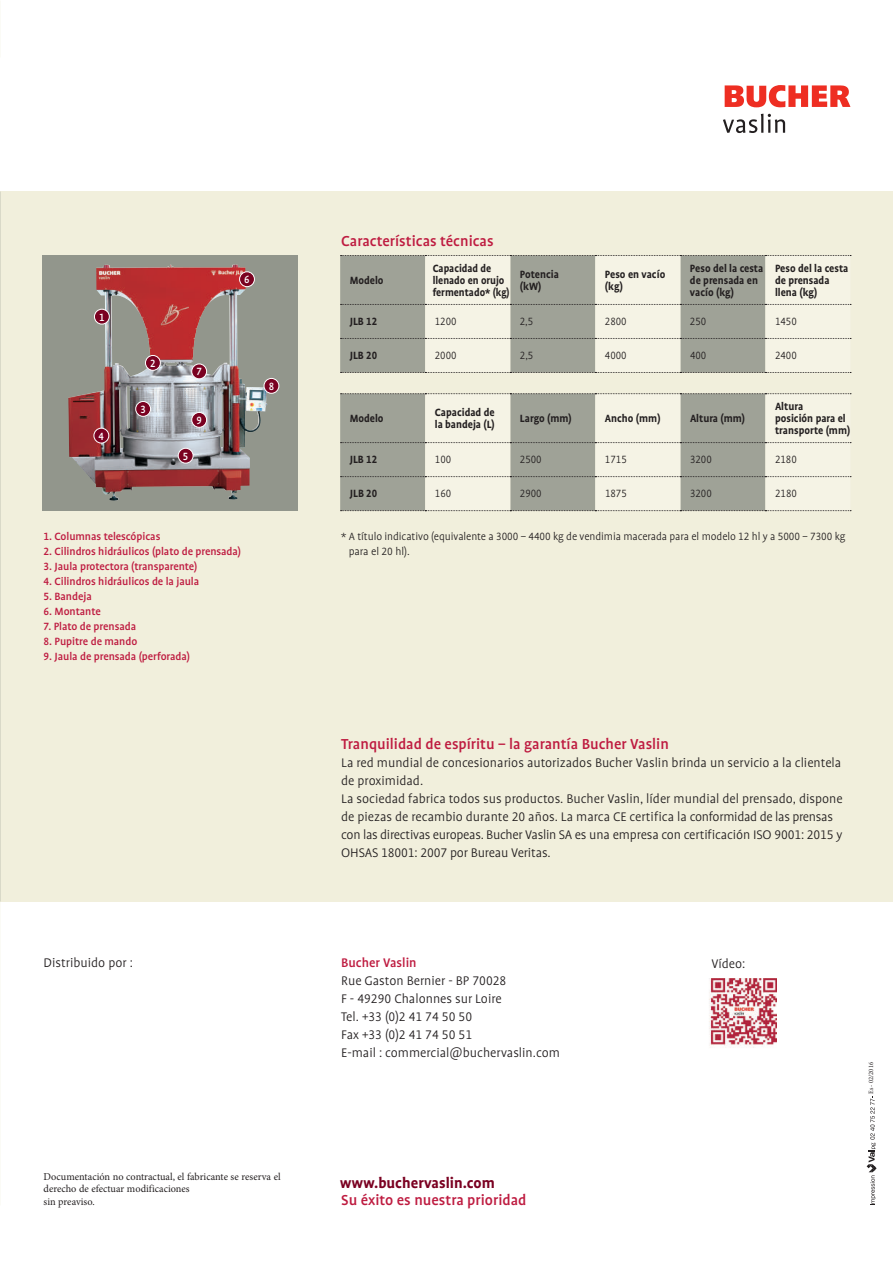
<style>
.page{position:relative;width:893px;height:1263px;background:#fff}
.page>*{position:absolute;margin:0;border:0;box-sizing:border-box;transform-origin:0 0}
.t1{font:500 16.5px "Bucher Profile";color:#be1b40}
.t2{font:700 16.5px "Bucher Profile";color:#7a0121}
.t3{font:300 14.25px/18px "Bucher Profile";color:#231f20}
.t4{font:500 14.25px "Bucher Profile";color:#be1b40}
.t5{font:700 12px/12px "Bucher Profile";color:#231f20;scale:.95 1}
.t6{font:500 12px "Bucher Profile";letter-spacing:-.005em;color:#be1b40}
.t7{font:300 12px/15px "Bucher Profile";letter-spacing:-.005em;color:#231f20}
.t8{font:300 12px "Bucher Profile";letter-spacing:-.005em;color:#231f20;scale:.95 1}
.t9{font:700 12px/12px "Bucher Profile";color:#231f20;scale:.93 1}
.t10{font:500 12px "Bucher Profile";color:#fff;scale:.95 1}
.t11{font:10.5px/12.6px "Minion Pro";color:#231f20}
.t12{font:6.75px "Minion Pro";color:#231f20;scale:.95 1}
</style>
<div class="page">
<div style="left:0;top:191px;width:893px;height:710px;background:#f1efdc"></div>
<svg style="left:725px;top:85px;width:125px;height:22px"></svg>
<svg style="left:723px;top:114px;width:62px;height:19px"></svg>
<div style="left:43px;top:255px;width:255px;height:255px;background:#92968c"></div>
<img style="left:68px;top:264px;width:182px;height:237px">
<div style="left:340px;top:255px;width:85px;height:117px;background:#9fa297"></div>
<svg style="left:425px;top:256px;width:342px;height:116px"></svg>
<svg style="left:341px;top:255px;width:510px;height:1px"></svg>
<svg style="left:341px;top:304px;width:510px;height:1px"></svg>
<svg style="left:341px;top:338px;width:510px;height:1px"></svg>
<svg style="left:341px;top:372px;width:510px;height:1px"></svg>
<div style="left:94px;top:309px;width:15px;height:15px;background:#7a0121;border-radius:50%"></div>
<div style="left:94px;top:309px;width:16px;height:15px;border:1px solid #fff;border-radius:50%"></div>
<div style="left:240px;top:272px;width:14px;height:15px;background:#7a0121;border-radius:50%"></div>
<div style="left:239px;top:271px;width:16px;height:16px;border:1px solid #fff;border-radius:50%"></div>
<div style="left:264px;top:378px;width:15px;height:15px;background:#7a0121;border-radius:50%"></div>
<div style="left:264px;top:378px;width:15px;height:16px;border:1px solid #fff;border-radius:50%"></div>
<div style="left:145px;top:355px;width:15px;height:15px;background:#7a0121;border-radius:50%"></div>
<div style="left:145px;top:355px;width:16px;height:16px;border:1px solid #fff;border-radius:50%"></div>
<div style="left:192px;top:364px;width:15px;height:15px;background:#7a0121;border-radius:50%"></div>
<div style="left:191px;top:364px;width:16px;height:15px;border:1px solid #fff;border-radius:50%"></div>
<div style="left:192px;top:412px;width:15px;height:15px;background:#7a0121;border-radius:50%"></div>
<div style="left:191px;top:412px;width:16px;height:16px;border:1px solid #fff;border-radius:50%"></div>
<div style="left:136px;top:401px;width:15px;height:15px;background:#7a0121;border-radius:50%"></div>
<div style="left:135px;top:401px;width:16px;height:16px;border:1px solid #fff;border-radius:50%"></div>
<div style="left:178px;top:448px;width:15px;height:15px;background:#7a0121;border-radius:50%"></div>
<div style="left:178px;top:448px;width:15px;height:15px;border:1px solid #fff;border-radius:50%"></div>
<div style="left:94px;top:428px;width:15px;height:15px;background:#7a0121;border-radius:50%"></div>
<div style="left:94px;top:428px;width:15px;height:15px;border:1px solid #fff;border-radius:50%"></div>
<div style="left:340px;top:394px;width:85px;height:117px;background:#9fa297"></div>
<svg style="left:425px;top:394px;width:424px;height:116px;fill:#f5f3e5"></svg>
<svg style="left:341px;top:393px;width:510px;height:1px"></svg>
<svg style="left:341px;top:442px;width:510px;height:1px"></svg>
<svg style="left:341px;top:476px;width:510px;height:1px"></svg>
<svg style="left:341px;top:510px;width:510px;height:1px"></svg>
<img style="left:709px;top:978px;width:67px;height:70px">
<svg style="left:867px;top:1096px;width:10px;height:109px"></svg>
<p class="t10" style="left:99px;top:311px;width:7px">1</p>
<p class="t10" style="left:99px;top:430px;width:7px">4</p>
<p class="t10" style="left:150px;top:357px;width:7px">2</p>
<p class="t10" style="left:140px;top:403px;width:7px">3</p>
<p class="t10" style="left:196px;top:365px;width:7px">7</p>
<p class="t10" style="left:196px;top:414px;width:7px">9</p>
<p class="t10" style="left:183px;top:450px;width:7px">5</p>
<p class="t10" style="left:244px;top:273px;width:7px">6</p>
<p class="t10" style="left:269px;top:380px;width:7px">8</p>
<p class="t6" style="left:44px;top:530px;width:118px">1. Columnas telescópicas</p>
<p class="t6" style="left:44px;top:545px;width:199px">2. Cilindros hidráulicos (plato de prensada)</p>
<p class="t6" style="left:44px;top:560px;width:155px">3. Jaula protectora (transparente)</p>
<p class="t6" style="left:44px;top:575px;width:157px">4. Cilindros hidráulicos de la jaula</p>
<p class="t6" style="left:44px;top:590px;width:50px">5. Bandeja</p>
<p class="t6" style="left:44px;top:605px;width:59px">6. Montante</p>
<p class="t6" style="left:44px;top:620px;width:94px">7. Plato de prensada</p>
<p class="t6" style="left:44px;top:635px;width:95px">8. Pupitre de mando</p>
<p class="t6" style="left:44px;top:650px;width:148px">9. Jaula de prensada (perforada)</p>
<p class="t1" style="left:341px;top:233px;width:154px">Características técnicas</p>
<p class="t5" style="left:350px;top:274px;width:37px">Modelo</p>
<p class="t9" style="left:433px;top:262px;width:84px">Capacidad de llenado en orujo fermentado* (kg)</p>
<p class="t5" style="left:520px;top:268px;width:43px">Potencia (kW)</p>
<p class="t5" style="left:605px;top:268px;width:65px">Peso en vacío (kg)</p>
<p class="t5" style="left:690px;top:262px;width:79px">Peso del la cesta de prensada en vacío (kg)</p>
<p class="t5" style="left:775px;top:262px;width:79px">Peso del la cesta de prensada llena (kg)</p>
<p class="t5" style="left:350px;top:315px;width:30px">JLB 12</p>
<p class="t8" style="left:435px;top:315px;width:24px">1200</p>
<p class="t8" style="left:520px;top:315px;width:16px">2,5</p>
<p class="t8" style="left:605px;top:315px;width:24px">2800</p>
<p class="t8" style="left:690px;top:315px;width:19px">250</p>
<p class="t8" style="left:775px;top:315px;width:24px">1450</p>
<p class="t5" style="left:350px;top:349px;width:30px">JLB 20</p>
<p class="t8" style="left:435px;top:349px;width:24px">2000</p>
<p class="t8" style="left:520px;top:349px;width:16px">2,5</p>
<p class="t8" style="left:605px;top:349px;width:24px">4000</p>
<p class="t8" style="left:690px;top:349px;width:19px">400</p>
<p class="t8" style="left:775px;top:349px;width:24px">2400</p>
<p class="t5" style="left:350px;top:412px;width:37px">Modelo</p>
<p class="t5" style="left:435px;top:406px;width:65px">Capacidad de la bandeja (L)</p>
<p class="t5" style="left:520px;top:412px;width:56px">Largo (mm)</p>
<p class="t5" style="left:605px;top:412px;width:60px">Ancho (mm)</p>
<p class="t5" style="left:690px;top:412px;width:60px">Altura (mm)</p>
<p class="t5" style="left:775px;top:400px;width:81px">Altura<br>posición para el transporte (mm)</p>
<p class="t5" style="left:350px;top:454px;width:30px">JLB 12</p>
<p class="t8" style="left:435px;top:453px;width:19px">100</p>
<p class="t8" style="left:520px;top:453px;width:24px">2500</p>
<p class="t8" style="left:605px;top:453px;width:24px">1715</p>
<p class="t8" style="left:690px;top:453px;width:24px">3200</p>
<p class="t8" style="left:775px;top:453px;width:24px">2180</p>
<p class="t5" style="left:350px;top:488px;width:30px">JLB 20</p>
<p class="t8" style="left:435px;top:487px;width:19px">160</p>
<p class="t8" style="left:520px;top:487px;width:24px">2900</p>
<p class="t8" style="left:605px;top:487px;width:24px">1875</p>
<p class="t8" style="left:690px;top:487px;width:24px">3200</p>
<p class="t8" style="left:775px;top:487px;width:24px">2180</p>
<p class="t7" style="left:349px;top:529px;width:498px;text-indent:-7px">* A título indicativo (equivalente a 3000 – 4400 kg de vendimia macerada para el modelo 12 hl y a 5000 – 7300 kg para el 20 hl).</p>
<p class="t1" style="left:341px;top:736px;width:329px">Tranquilidad de espíritu – la garantía Bucher Vaslin</p>
<p class="t3" style="left:341px;top:754px;width:503px">La red mundial de concesionarios autorizados Bucher Vaslin brinda un servicio a la clientela de proximidad.<br>La sociedad fabrica todos sus productos. Bucher Vaslin, líder mundial del prensado, dispone de piezas de recambio durante 20 años. La marca CE certifica la conformidad de las prensas con las directivas europeas. Bucher Vaslin SA es una empresa con certificación ISO 9001: 2015 y OHSAS 18001: 2007 por Bureau Veritas.</p>
<p class="t3" style="left:44px;top:954px;width:91px">Distribuido por :</p>
<p class="t4" style="left:341px;top:955px;width:77px">Bucher Vaslin</p>
<p class="t3" style="left:341px;top:972px;width:220px">Rue Gaston Bernier - BP 70028<br>F - 49290 Chalonnes sur Loire<br>Tel. +33 (0)2 41 74 50 50<br>Fax +33 (0)2 41 74 50 51<br>E-mail : commercial@buchervaslin.com</p>
<p class="t11" style="left:44px;top:1170px;width:239px">Documentación no contractual, el fabricante se reserva el derecho de efectuar modificaciones<br>sin preaviso.</p>
<p class="t2" style="left:340px;top:1174px;width:156px">www.buchervaslin.com</p>
<p class="t1" style="left:341px;top:1191px;width:187px">Su éxito es nuestra prioridad</p>
<p class="t3" style="left:711px;top:955px;width:36px">Vídeo:</p>
<p class="t12" style="left:867px;top:1094px;width:35px;rotate:-90deg">Es - 02/2016</p>
</div>
